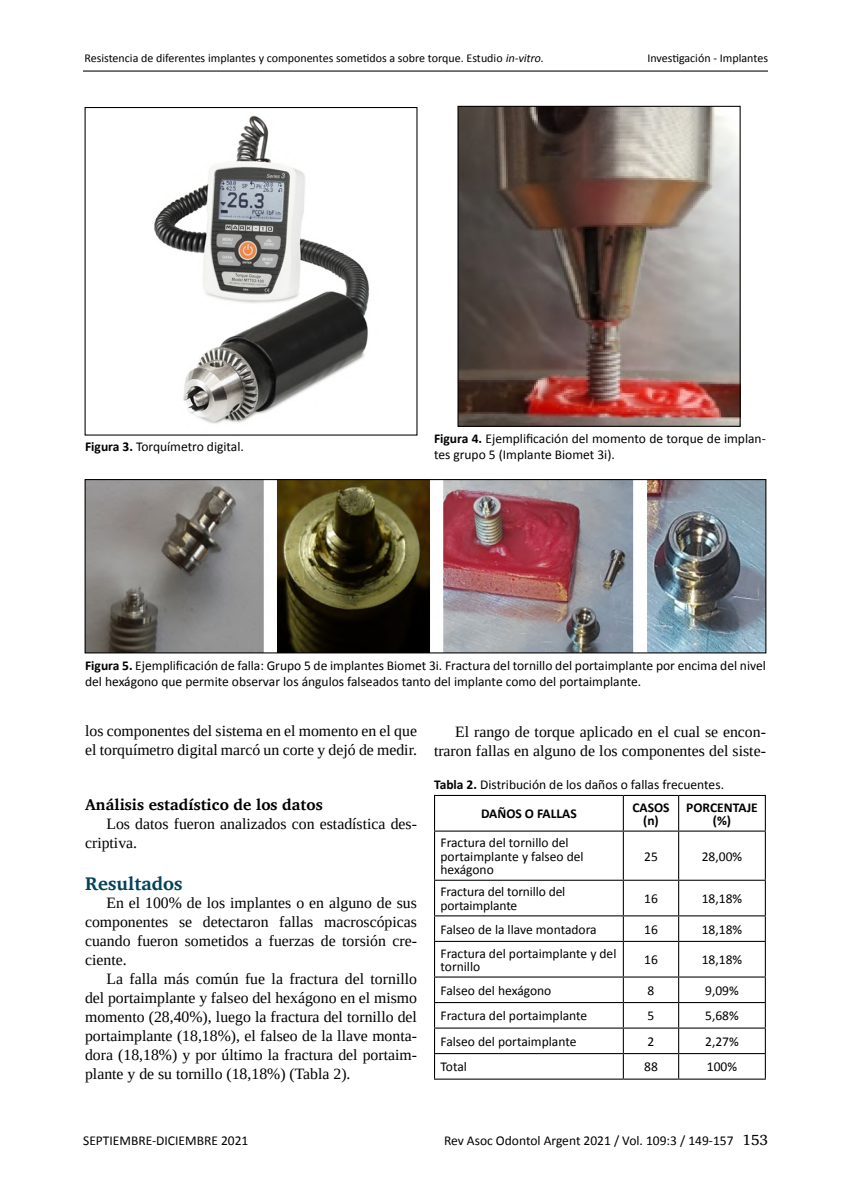
<style>
.page{position:relative;width:851px;height:1191px;background:#fff}
.page>*{position:absolute;margin:0;border:0;box-sizing:border-box;transform-origin:0 0}
.t1{font:700 18.75px "Charis SIL";color:#00435a}
.t2{font:15.75px/18.9px "Liberation Serif";color:#000}
.t3{font:700 15.75px "Charis SIL";color:#000}
.t4{font:13.5px/13.5px "Calibri";color:#000}
.t5{font:700 13.5px/13.5px "Calibri";color:#000;text-align:center}
.t6{font:12px "Calibri";color:#000}
.s1{font-style:italic}
.s2{font-weight:700}
.s3{font-family:"Charis SIL";font-size:15px}
</style>
<div class="page">
<hr style="left:83px;top:71px;width:684px;height:1px;background:#000">
<img style="left:154px;top:115px;width:216px;height:309px">
<img style="left:459px;top:108px;width:279px;height:317px">
<div style="left:457px;top:106px;width:283px;height:321px;border:1px solid #000"></div>
<img style="left:87px;top:481px;width:677px;height:170px">
<div style="left:85px;top:479px;width:681px;height:174px;border:1px solid #000"></div>
<hr style="left:434px;top:795px;width:189px;height:1px;background:#000">
<hr style="left:434px;top:796px;width:1px;height:34px;background:#000">
<hr style="left:623px;top:795px;width:55px;height:1px;background:#000">
<hr style="left:622px;top:796px;width:1px;height:34px;background:#000">
<hr style="left:678px;top:795px;width:87px;height:1px;background:#000">
<hr style="left:678px;top:796px;width:1px;height:34px;background:#000">
<hr style="left:764px;top:796px;width:1px;height:34px;background:#000">
<hr style="left:434px;top:830px;width:189px;height:1px;background:#000">
<hr style="left:434px;top:831px;width:1px;height:48px;background:#000">
<hr style="left:623px;top:830px;width:55px;height:1px;background:#000">
<hr style="left:622px;top:831px;width:1px;height:48px;background:#000">
<hr style="left:678px;top:830px;width:87px;height:1px;background:#000">
<hr style="left:678px;top:831px;width:1px;height:48px;background:#000">
<hr style="left:764px;top:831px;width:1px;height:48px;background:#000">
<hr style="left:434px;top:879px;width:189px;height:1px;background:#000">
<hr style="left:434px;top:880px;width:1px;height:35px;background:#000">
<hr style="left:623px;top:879px;width:55px;height:1px;background:#000">
<hr style="left:622px;top:880px;width:1px;height:35px;background:#000">
<hr style="left:678px;top:879px;width:87px;height:1px;background:#000">
<hr style="left:678px;top:880px;width:1px;height:35px;background:#000">
<hr style="left:764px;top:880px;width:1px;height:35px;background:#000">
<hr style="left:434px;top:915px;width:189px;height:1px;background:#000">
<svg style="left:434px;top:916px;width:1px;height:25px"></svg>
<hr style="left:623px;top:915px;width:55px;height:1px;background:#000">
<svg style="left:622px;top:916px;width:1px;height:25px"></svg>
<hr style="left:678px;top:915px;width:87px;height:1px;background:#000">
<svg style="left:678px;top:916px;width:1px;height:25px"></svg>
<svg style="left:764px;top:916px;width:1px;height:25px"></svg>
<hr style="left:434px;top:941px;width:189px;height:1px;background:#000">
<hr style="left:434px;top:942px;width:1px;height:34px;background:#000">
<hr style="left:623px;top:941px;width:55px;height:1px;background:#000">
<hr style="left:622px;top:942px;width:1px;height:34px;background:#000">
<hr style="left:678px;top:941px;width:87px;height:1px;background:#000">
<hr style="left:678px;top:942px;width:1px;height:34px;background:#000">
<hr style="left:764px;top:942px;width:1px;height:34px;background:#000">
<hr style="left:434px;top:976px;width:189px;height:1px;background:#000">
<hr style="left:623px;top:976px;width:55px;height:1px;background:#000">
<hr style="left:678px;top:976px;width:87px;height:1px;background:#000">
<hr style="left:434px;top:1002px;width:189px;height:1px;background:#000">
<hr style="left:623px;top:1002px;width:55px;height:1px;background:#000">
<hr style="left:678px;top:1002px;width:87px;height:1px;background:#000">
<hr style="left:434px;top:1027px;width:189px;height:1px;background:#000">
<hr style="left:623px;top:1027px;width:55px;height:1px;background:#000">
<hr style="left:678px;top:1027px;width:87px;height:1px;background:#000">
<hr style="left:434px;top:1053px;width:189px;height:1px;background:#000">
<svg style="left:434px;top:977px;width:1px;height:101px"></svg>
<hr style="left:623px;top:1053px;width:55px;height:1px;background:#000">
<svg style="left:622px;top:977px;width:1px;height:101px"></svg>
<hr style="left:678px;top:1053px;width:87px;height:1px;background:#000">
<svg style="left:678px;top:977px;width:1px;height:101px"></svg>
<svg style="left:764px;top:977px;width:1px;height:101px"></svg>
<hr style="left:434px;top:1078px;width:189px;height:1px;background:#000">
<hr style="left:623px;top:1078px;width:55px;height:1px;background:#000">
<hr style="left:678px;top:1078px;width:87px;height:1px;background:#000">
<p class="t6" style="left:84px;top:50px;width:463px">Resistencia de diferentes implantes y componentes sometidos a sobre torque. Estudio <span class="s1">in-vitro.</span></p>
<p class="t6" style="left:647px;top:50px;width:122px">Investigación - Implantes</p>
<p class="t4" style="left:85px;top:440px;width:160px"><span class="s2">Figura 3.</span> Torquímetro digital.</p>
<p class="t4" style="left:434px;top:430px;width:333px;line-height:16.2px"><span class="s2">Figura 4.</span> Ejemplificación del momento de torque de implan&shy;tes grupo 5 (Implante Biomet 3i).</p>
<p class="t4" style="left:85px;top:657px;width:682px;line-height:16.2px"><span class="s2">Figura 5.</span> Ejemplificación de falla: Grupo 5 de implantes Biomet 3i. Fractura del tornillo del portaimplante por encima del nivel del hexágono que permite observar los ángulos falseados tanto del implante como del portaimplante.</p>
<p class="t2" style="left:85px;top:721px;width:333px">los componentes del sistema en el momento en el que el torquímetro digital marcó un corte y dejó de medir.</p>
<p class="t3" style="left:85px;top:795px;width:239px">Análisis estadístico de los datos</p>
<p class="t2" style="left:85px;top:814px;width:333px;text-indent:21px">Los datos fueron analizados con estadística des&shy;criptiva.</p>
<h1 class="t1" style="left:85px;top:872px;width:99px">Resultados</h1>
<p class="t2" style="left:85px;top:893px;width:333px;text-align:justify;text-indent:21px">En el 100% de los implantes o en alguno de sus componentes se detectaron fallas macroscópicas cuando fueron sometidos a fuerzas de torsión cre&shy;ciente.</p>
<p class="t2" style="left:85px;top:969px;width:333px;text-align:justify;text-indent:21px">La falla más común fue la fractura del tornillo del portaimplante y falseo del hexágono en el mismo momento (28,40%), luego la fractura del tornillo del portaimplante (18,18%), el falseo de la llave monta&shy;dora (18,18%) y por último la fractura del portaim&shy;plante y de su tornillo (18,18%) (Tabla 2).</p>
<p class="t2" style="left:434px;top:722px;width:333px;text-align:right">El rango de torque aplicado en el cual se encon&shy;traron fallas en alguno de los componentes del siste-</p>
<p class="t4" style="left:481px;top:770px;width:244px;line-height:28.8px;text-indent:-47px"><span class="s2">Tabla 2.</span> Distribución de los daños o fallas frecuentes.<br><span class="s2">DAÑOS O FALLAS</span></p>
<p class="t5" style="left:632px;top:800px;width:39px">CASOS (n)</p>
<p class="t5" style="left:686px;top:800px;width:73px">PORCENTAJE (%)</p>
<p class="t4" style="left:440px;top:836px;width:145px">Fractura del tornillo del portaimplante y falseo del hexágono</p>
<p class="t4" style="left:644px;top:849px;width:15px">25</p>
<p class="t4" style="left:701px;top:849px;width:42px">28,00%</p>
<p class="t4" style="left:440px;top:885px;width:126px">Fractura del tornillo del portaimplante</p>
<p class="t4" style="left:644px;top:892px;width:15px">16</p>
<p class="t4" style="left:701px;top:892px;width:42px">18,18%</p>
<p class="t4" style="left:440px;top:922px;width:158px">Falseo de la llave montadora</p>
<p class="t4" style="left:644px;top:922px;width:15px">16</p>
<p class="t4" style="left:701px;top:922px;width:42px">18,18%</p>
<p class="t4" style="left:440px;top:946px;width:177px">Fractura del portaimplante y del tornillo</p>
<p class="t4" style="left:644px;top:953px;width:15px">16</p>
<p class="t4" style="left:701px;top:953px;width:42px">18,18%</p>
<p class="t4" style="left:440px;top:983px;width:112px">Falseo del hexágono</p>
<p class="t4" style="left:647px;top:983px;width:8px">8</p>
<p class="t4" style="left:705px;top:983px;width:35px">9,09%</p>
<p class="t4" style="left:440px;top:1009px;width:148px">Fractura del portaimplante</p>
<p class="t4" style="left:647px;top:1009px;width:8px">5</p>
<p class="t4" style="left:705px;top:1009px;width:35px">5,68%</p>
<p class="t4" style="left:440px;top:1034px;width:137px">Falseo del portaimplante</p>
<p class="t4" style="left:647px;top:1034px;width:8px">2</p>
<p class="t4" style="left:705px;top:1034px;width:35px">2,27%</p>
<p class="t4" style="left:440px;top:1060px;width:28px">Total</p>
<p class="t4" style="left:644px;top:1060px;width:15px">88</p>
<p class="t4" style="left:706px;top:1060px;width:32px">100%</p>
<p class="t4" style="left:83px;top:1133px;width:167px">SEPTIEMBRE-DICIEMBRE 2021</p>
<p class="t4" style="left:444px;top:1133px;width:325px">Rev Asoc Odontol Argent 2021 / Vol. 109:3 / 149-157 <span class="s3">153</span></p>
</div>
